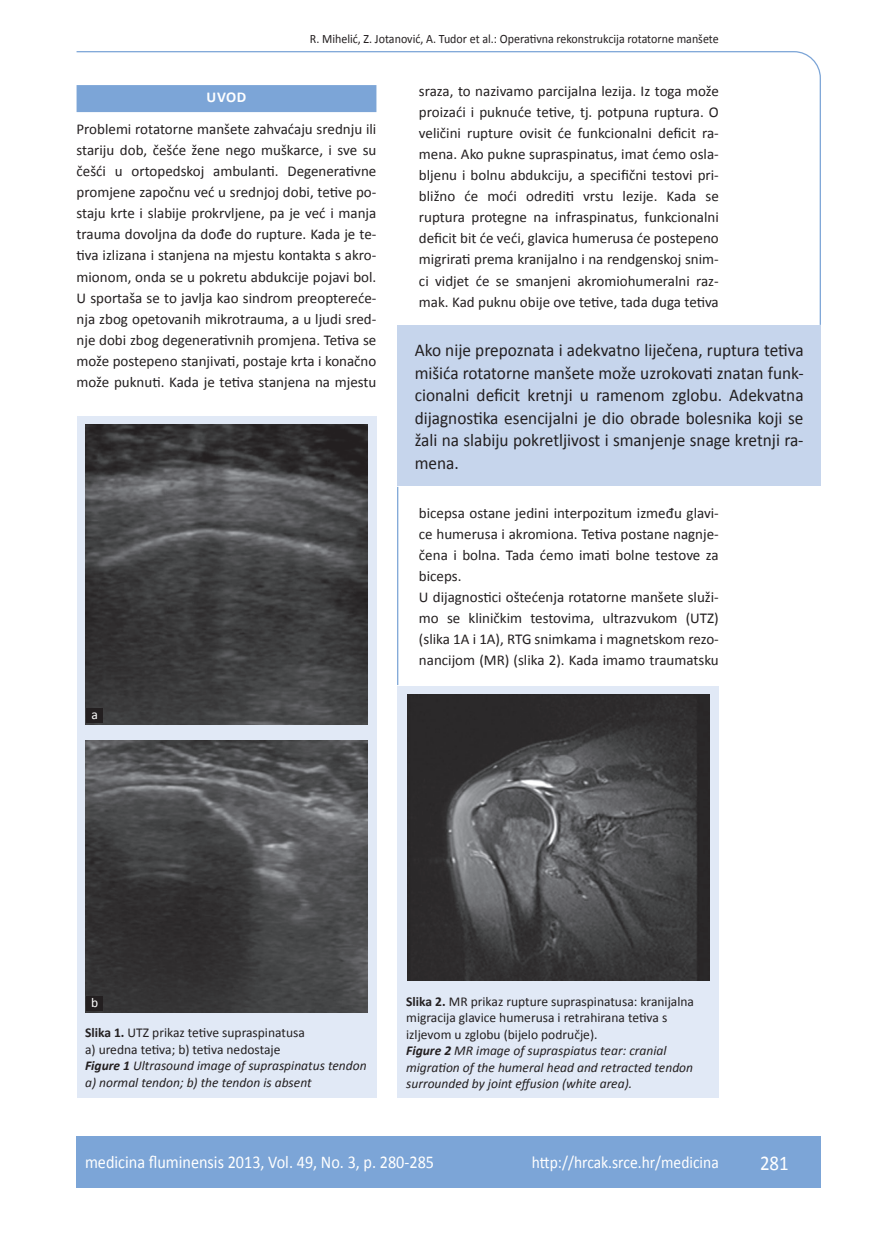
<style>
.page{position:relative;width:872px;height:1234px;background:#fff}
.page>*{position:absolute;margin:0;border:0;box-sizing:border-box;transform-origin:0 0}
.t1{font:21px "Calibri";color:#fff;scale:.9 1}
.t2{font:18px/22.5px "Calibri";color:#231f20;text-align:justify;scale:.96 1}
.t3{font:18px "Calibri";color:#fff;scale:.9 1}
.t4{font:17.25px "Calibri";color:#fff;scale:.9 1}
.t5{font:15px/21px "Calibri";color:#231f20;text-align:justify}
.t6{font:700 15px "Calibri";color:#fff}
.t7{font:13.5px/16.5px "Calibri";color:#231f20}
.t8{font:italic 13.5px/16.5px "Calibri";color:#231f20}
.t9{font:13.5px "Calibri";color:#fff}
.t10{font:12.75px "Calibri";color:#231f20;scale:.94 1}
.s1{font-weight:700;font-style:normal}
.s2{font-style:normal}
.s3{font-weight:700}
.s4{font-weight:700;font-style:italic}
.s5{font-style:italic}
</style>
<div class="page">
<svg style="left:76px;top:51px;width:745px;height:275px"></svg>
<hr style="left:397px;top:486px;width:1px;height:199px;background:#7ca5d7">
<div style="left:77px;top:1135px;width:744px;height:51px;background:#7ca5d7"></div>
<div style="left:77px;top:85px;width:299px;height:27px;background:#7ca5d7"></div>
<div style="left:398px;top:325px;width:422px;height:160px;background:#c6d5ec"></div>
<div style="left:77px;top:416px;width:299px;height:681px;background:#e1e9f6"></div>
<img style="left:85px;top:425px;width:283px;height:299px">
<img style="left:85px;top:740px;width:283px;height:272px">
<div style="left:398px;top:685px;width:321px;height:412px;background:#e1e9f6"></div>
<img style="left:407px;top:694px;width:302px;height:286px">
<div style="left:87px;top:708px;width:16px;height:14px;background:#231f20"></div>
<div style="left:87px;top:995px;width:16px;height:15px;background:#231f20"></div>
<p class="t10" style="left:310px;top:30px;width:436px">R. Mihelić, Z. Jotanović, A. Tudor et al.: Operativna rekonstrukcija rotatorne manšete</p>
<p class="t6" style="left:207px;top:88px;width:41px">UVOD</p>
<p class="t5" style="left:77px;top:118px;width:301px">Problemi rotatorne manšete zahvaćaju srednju ili stariju dob, češće žene nego muškarce, i sve su češći u ortopedskoj ambulanti. Degenerativne promjene započnu već u srednjoj dobi, tetive po&shy;staju krte i slabije prokrvljene, pa je već i manja trauma dovoljna da dođe do rupture. Kada je te&shy;tiva izlizana i stanjena na mjestu kontakta s akro&shy;mionom, onda se u pokretu abdukcije pojavi bol.<br>U sportaša se to javlja kao sindrom preoptereće&shy;nja zbog opetovanih mikrotrauma, a u ljudi sred&shy;nje dobi zbog degenerativnih promjena. Tetiva se može postepeno stanjivati, postaje krta i konačno može puknuti. Kada je tetiva stanjena na mjestu</p>
<p class="t9" style="left:91px;top:706px;width:8px">a</p>
<p class="t5" style="left:419px;top:80px;width:301px">sraza, to nazivamo parcijalna lezija. Iz toga može proizaći i puknuće tetive, tj. potpuna ruptura. O veličini rupture ovisit će funkcionalni deficit ra&shy;mena. Ako pukne supraspinatus, imat ćemo osla&shy;bljenu i bolnu abdukciju, a specifični testovi pri&shy;bližno će moći odrediti vrstu lezije. Kada se ruptura protegne na infraspinatus, funkcionalni deficit bit će veći, glavica humerusa će postepeno migrirati prema kranijalno i na rendgenskoj snim&shy;ci vidjet će se smanjeni akromiohumeralni raz&shy;mak. Kad puknu obije ove tetive, tada duga tetiva</p>
<p class="t2" style="left:415px;top:338px;width:407px">Ako nije prepoznata i adekvatno liječena, ruptura tetiva mišića rotatorne manšete može uzrokovati znatan funk&shy;cionalni deficit kretnji u ramenom zglobu. Adekvatna dijagnostika esencijalni je dio obrade bolesnika koji se žali na slabiju pokretljivost i smanjenje snage kretnji ra&shy;mena.</p>
<p class="t5" style="left:419px;top:501px;width:301px;text-align:left">bicepsa ostane jedini interpozitum između glavi&shy;ce humerusa i akromiona. Tetiva postane nagnje&shy;čena i bolna. Tada ćemo imati bolne testove za biceps.<br>U dijagnostici oštećenja rotatorne manšete služi&shy;mo se kliničkim testovima, ultrazvukom (UTZ) (slika 1A i 1A), RTG snimkama i magnetskom rezo&shy;nancijom (MR) (slika 2). Kada imamo traumatsku</p>
<p class="t9" style="left:91px;top:993px;width:9px">b</p>
<p class="t8" style="left:85px;top:1023px;width:283px"><span class="s1">Slika 1.</span> <span class="s2">UTZ prikaz tetive supraspinatusa<br>a) uredna tetiva; b) tetiva nedostaje<br></span><span class="s3">Figure 1</span> Ultrasound image of supraspinatus tendon a) normal tendon; b) the tendon is absent</p>
<p class="t7" style="left:406px;top:992px;width:289px"><span class="s3">Slika 2.</span> MR prikaz rupture supraspinatusa: kranijalna migracija glavice humerusa i retrahirana tetiva s izljevom u zglobu (bijelo područje).<br><span class="s4">Figure 2</span> <span class="s5">MR image of supraspiatus tear: cranial migration of the humeral head and retracted tendon surrounded by joint effusion (white area).</span></p>
<p class="t3" style="left:85px;top:1150px;width:389px">medicina fluminensis 2013, Vol. 49, No. 3, p. 280-285</p>
<p class="t4" style="left:532px;top:1151px;width:209px">http://hrcak.srce.hr/medicina</p>
<h1 class="t1" style="left:760px;top:1149px;width:33px">281</h1>
</div>
